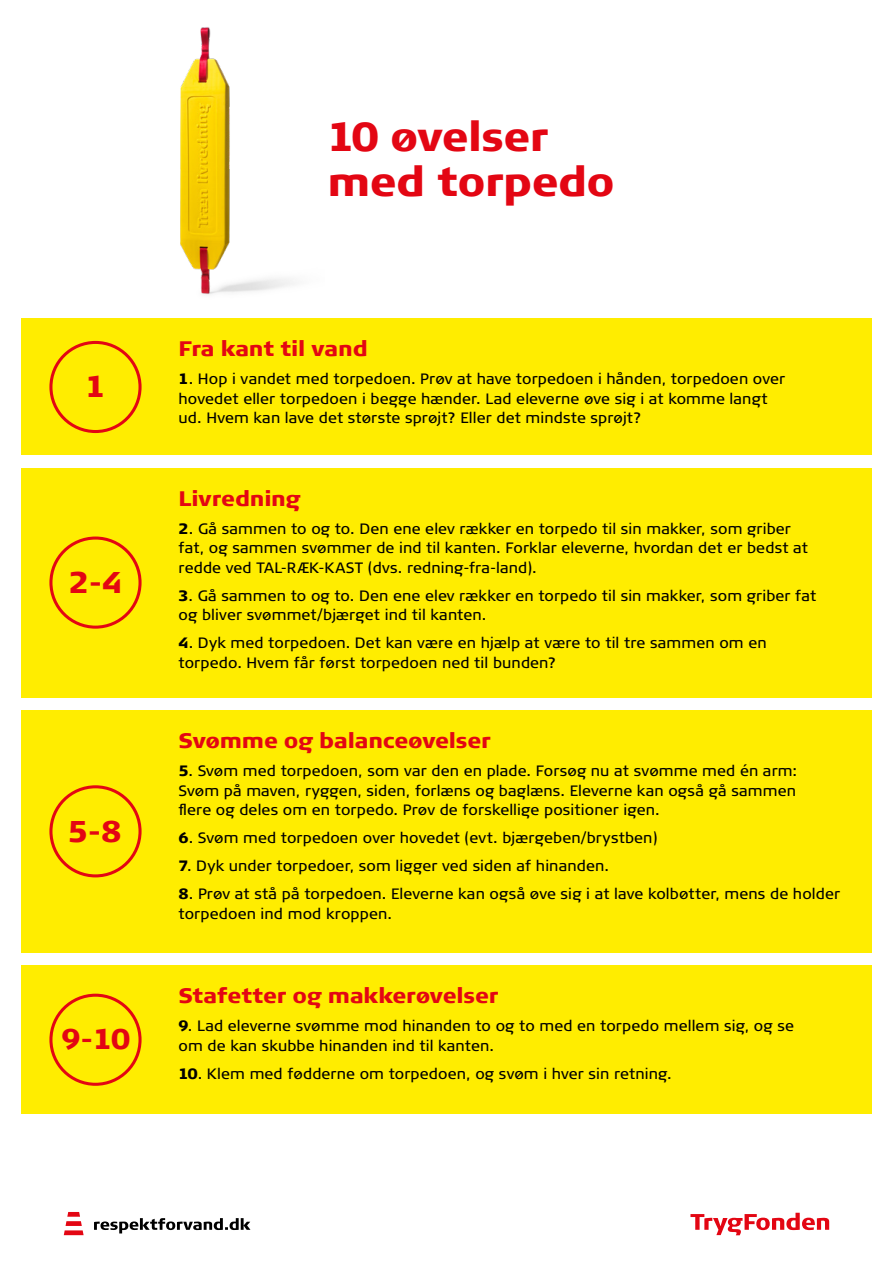
<style>
.page{position:relative;width:893px;height:1263px;background:#fff}
.page>*{position:absolute;margin:0;border:0;box-sizing:border-box;transform-origin:0 0}
.t1{font:900 40.5px/45px "TRYG Column";letter-spacing:-.015em;color:#e30613}
.t2{font:900 30px "TRYG Column";color:#e30613}
.t3{font:900 28.5px "TRYG Column";color:#e30613}
.t4{font:900 21px "TRYG Column";letter-spacing:-.01em;color:#e30613}
.t5{font:15px/19.5px "TRYG Column";letter-spacing:.01em;color:#000}
.s1{font-weight:900}
</style>
<div class="page">
<svg style="left:690px;top:1213px;width:139px;height:22px"></svg>
<svg style="left:94px;top:1218px;width:156px;height:15px"></svg>
<svg style="left:64px;top:1212px;width:20px;height:23px"></svg>
<div style="left:21px;top:319px;width:851px;height:136px;background:#ffed00"></div>
<div style="left:49px;top:341px;width:93px;height:92px;border:3px solid #e30613;border-radius:50%"></div>
<div style="left:21px;top:468px;width:851px;height:229px;background:#ffed00"></div>
<div style="left:49px;top:536px;width:93px;height:93px;border:3px solid #e30613;border-radius:50%"></div>
<div style="left:21px;top:710px;width:851px;height:242px;background:#ffed00"></div>
<div style="left:49px;top:785px;width:93px;height:92px;border:3px solid #e30613;border-radius:50%"></div>
<div style="left:21px;top:965px;width:851px;height:149px;background:#ffed00"></div>
<div style="left:49px;top:994px;width:93px;height:92px;border:3px solid #e30613;border-radius:50%"></div>
<img style="left:180px;top:27px;width:115px;height:268px">
<h1 class="t1" style="left:327px;top:114px;width:289px">10 øvelser med torpedo</h1>
<h2 class="t2" style="left:85px;top:367px;width:22px">1</h2>
<h2 class="t2" style="left:69px;top:563px;width:55px">2-4</h2>
<h2 class="t2" style="left:68px;top:813px;width:55px">5-8</h2>
<h3 class="t3" style="left:61px;top:1021px;width:70px">9-10</h3>
<h3 class="t4" style="left:179px;top:335px;width:191px">Fra kant til vand</h3>
<p class="t5" style="left:179px;top:369px;width:608px"><span class="s1">1</span>. Hop i vandet med torpedoen. Prøv at have torpedoen i hånden, torpedoen over hovedet eller torpedoen i begge hænder. Lad eleverne øve sig i at komme langt ud. Hvem kan lave det største sprøjt? Eller det mindste sprøjt?</p>
<h3 class="t4" style="left:179px;top:485px;width:124px">Livredning</h3>
<p class="t5" style="left:179px;top:519px;width:631px"><span class="s1">2</span>. Gå sammen to og to. Den ene elev rækker en torpedo til sin makker, som griber fat, og sammen svømmer de ind til kanten. Forklar eleverne, hvordan det er bedst at redde ved TAL-RÆK-KAST (dvs. redning-fra-land).</p>
<p class="t5" style="left:179px;top:586px;width:639px"><span class="s1">3</span>. Gå sammen to og to. Den ene elev rækker en torpedo til sin makker, som griber fat og bliver svømmet/bjærget ind til kanten.</p>
<p class="t5" style="left:179px;top:633px;width:589px"><span class="s1">4</span>. Dyk med torpedoen. Det kan være en hjælp at være to til tre sammen om en torpedo. Hvem får først torpedoen ned til bunden?</p>
<h3 class="t4" style="left:179px;top:727px;width:314px">Svømme og balanceøvelser</h3>
<p class="t5" style="left:179px;top:761px;width:620px;text-align:justify"><span class="s1">5</span>. Svøm med torpedoen, som var den en plade. Forsøg nu at svømme med én arm:<br>Svøm på maven, ryggen, siden, forlæns og baglæns. Eleverne kan også gå sammen flere og deles om en torpedo. Prøv de forskellige positioner igen.</p>
<p class="t5" style="left:179px;top:828px;width:480px"><span class="s1">6</span>. Svøm med torpedoen over hovedet (evt. bjærgeben/brystben)</p>
<p class="t5" style="left:179px;top:856px;width:432px"><span class="s1">7</span>. Dyk under torpedoer, som ligger ved siden af hinanden.</p>
<p class="t5" style="left:179px;top:884px;width:663px"><span class="s1">8</span>. Prøv at stå på torpedoen. Eleverne kan også øve sig i at lave kolbøtter, mens de holder torpedoen ind mod kroppen.</p>
<h3 class="t4" style="left:179px;top:983px;width:321px">Stafetter og makkerøvelser</h3>
<p class="t5" style="left:179px;top:1016px;width:617px"><span class="s1">9</span>. Lad eleverne svømme mod hinanden to og to med en torpedo mellem sig, og se om de kan skubbe hinanden ind til kanten.</p>
<p class="t5" style="left:179px;top:1064px;width:494px"><span class="s1">10</span>. Klem med fødderne om torpedoen, og svøm i hver sin retning.</p>
</div>
